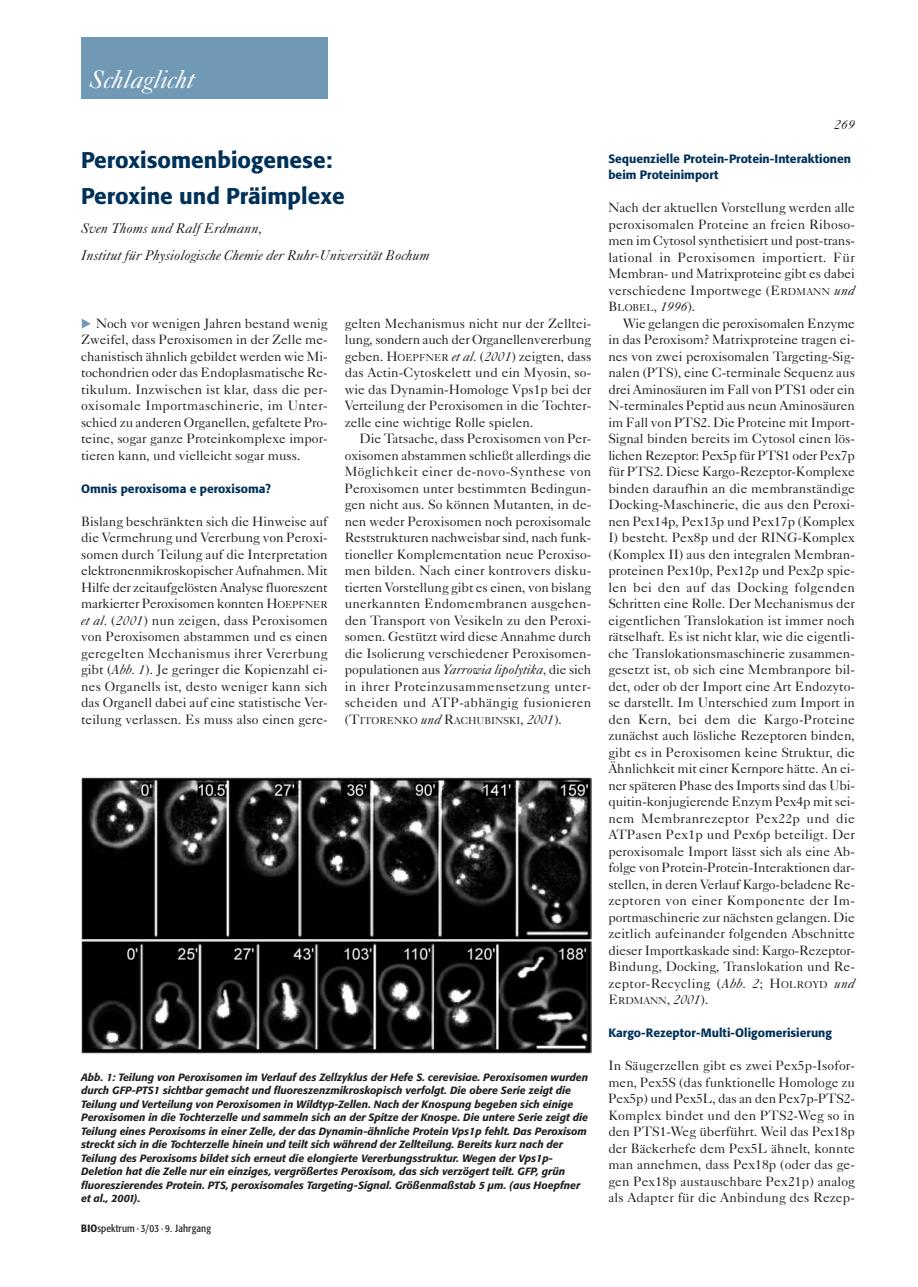
<style>
.page{position:relative;width:918px;height:1287px;background:#fff}
.page>*{position:absolute;margin:0;border:0;box-sizing:border-box;transform-origin:0 0}
.t1{font:italic 25.5px "Caslon Five Forty";color:#fff}
.t2{font:500 22.5px/36px "Tn T Form BSK";color:#003158}
.t3{font:italic 14.25px/27px "Caslon Five Forty";color:#231f20}
.t4{font:13.5px/16.5px "Caslon Five Forty";color:#231f20;text-align:justify}
.t5{font:italic 13.5px "Caslon Five Forty";color:#231f20}
.t6{font:500 12px/16.5px "Tn T Form BSK";color:#003158}
.t7{font:italic 500 10.5px/13.5px "Tn T Form BSK";color:#231f20}
.t8{font:10.5px "Tn T Form Condensed BSK";letter-spacing:.015em;color:#231f20}
.t9{font:10.2px "Caslon Five Forty";color:#231f20}
.s1{font-size:10.2px}
.s2{font-style:italic}
.s3{font-size:13.5px}
.s4{font-style:italic;font-size:13.5px}
.s5{font-weight:500}
</style>
<div class="page">
<div style="left:81px;top:38px;width:247px;height:61px;background:#7099b6"></div>
<img style="left:81px;top:778px;width:511px;height:275px">
<h1 class="t1" style="left:90px;top:70px;width:106px">Schlaglicht</h1>
<h2 class="t2" style="left:81px;top:143px;width:265px">Peroxisomenbiogenese:<br>Peroxine und Präimplexe</h2>
<p class="t3" style="left:81px;top:216px;width:350px">Sven Thoms und Ralf Erdmann,<br>Institut für Physiologische Chemie der Ruhr-Universität Bochum</p>
<p class="t4" style="left:81px;top:316px;width:248px;text-indent:15px">Noch vor wenigen Jahren bestand wenig Zweifel, dass Peroxisomen in der Zelle me&shy;chanistisch ähnlich gebildet werden wie Mi&shy;tochondrien oder das Endoplasmatische Re&shy;tikulum. Inzwischen ist klar, dass die per&shy;oxisomale Importmaschinerie, im Unter&shy;schied zu anderen Organellen, gefaltete Pro&shy;teine, sogar ganze Proteinkomplexe impor&shy;tieren kann, und vielleicht sogar muss.</p>
<p class="t6" style="left:81px;top:481px;width:191px">Omnis peroxisoma e peroxisoma?</p>
<p class="t4" style="left:81px;top:514px;width:248px">Bislang beschränkten sich die Hinweise auf die Vermehrung und Vererbung von Peroxi&shy;somen durch Teilung auf die Interpretation elektronenmikroskopischer Aufnahmen. Mit Hilfe der zeitaufgelösten Analyse fluoreszent markierter Peroxisomen konnten H<span class="s1">OEPFNER </span><span class="s2">et al.</span> (<span class="s2">2001</span>) nun zeigen, dass Peroxisomen von Peroxisomen abstammen und es einen geregelten Mechanismus ihrer Vererbung gibt (<span class="s2">Abb. 1</span>). Je geringer die Kopienzahl ei&shy;nes Organells ist, desto weniger kann sich das Organell dabei auf eine statistische Ver&shy;teilung verlassen. Es muss also einen gere-</p>
<p class="t4" style="left:345px;top:316px;width:248px">gelten Mechanismus nicht nur der Zelltei&shy;lung, sondern auch der Organellenvererbung geben. H<span class="s1">OEPFNER</span> <span class="s2">et al.</span> (<span class="s2">2001</span>) zeigten, dass das Actin-Cytoskelett und ein Myosin, so&shy;wie das Dynamin-Homologe Vps1p bei der Verteilung der Peroxisomen in die Tochter&shy;zelle eine wichtige Rolle spielen.</p>
<p class="t4" style="left:345px;top:432px;width:248px;text-indent:15px">Die Tatsache, dass Peroxisomen von Per&shy;oxisomen abstammen schließt allerdings die Möglichkeit einer de-novo-Synthese von Peroxisomen unter bestimmten Bedingun&shy;gen nicht aus. So können Mutanten, in de&shy;nen weder Peroxisomen noch peroxisomale Reststrukturen nachweisbar sind, nach funk&shy;tioneller Komplementation neue Peroxiso&shy;men bilden. Nach einer kontrovers disku&shy;tierten Vorstellung gibt es einen, von bislang unerkannten Endomembranen ausgehen&shy;den Transport von Vesikeln zu den Peroxi&shy;somen. Gestützt wird diese Annahme durch die Isolierung verschiedener Peroxisomen&shy;populationen aus <span class="s2">Yarrowia lipolytika</span>, die sich in ihrer Proteinzusammensetzung unter&shy;scheiden und ATP-abhängig fusionieren</p>
<p class="t9" style="left:345px;top:716px;width:219px"><span class="s3">(T</span>ITORENKO <span class="s4">und</span> <span class="s3">R</span>ACHUBINSKI<span class="s3">,</span> <span class="s4">2001</span><span class="s3">).</span></p>
<p class="t7" style="left:81px;top:1071px;width:509px">Abb. 1: Teilung von Peroxisomen im Verlauf des Zellzyklus der Hefe S. cerevisiae. Peroxisomen wurden durch GFP-PTS1 sichtbar gemacht und fluoreszenzmikroskopisch verfolgt. Die obere Serie zeigt die Teilung und Verteilung von Peroxisomen in Wildtyp-Zellen. Nach der Knospung begeben sich einige Peroxisomen in die Tochterzelle und sammeln sich an der Spitze der Knospe. Die untere Serie zeigt die Teilung eines Peroxisoms in einer Zelle, der das Dynamin-ähnliche Protein Vps1p fehlt. Das Peroxisom streckt sich in die Tochterzelle hinein und teilt sich während der Zellteilung. Bereits kurz nach der Teilung des Peroxisoms bildet sich erneut die elongierte Vererbungsstruktur. Wegen der Vps1p-Deletion hat die Zelle nur ein einziges, vergrößertes Peroxisom, das sich verzögert teilt. GFP, grün fluoreszierendes Protein. PTS, peroxisomales Targeting-Signal. Größenmaßstab 5 µm. (aus Hoepfner et al., 2001).</p>
<p class="t8" style="left:81px;top:1225px;width:131px"><span class="s5">BIO</span>spektrum · 3/03 · 9. Jahrgang</p>
<p class="t5" style="left:834px;top:119px;width:22px">269</p>
<p class="t6" style="left:608px;top:151px;width:244px">Sequenzielle Protein-Protein-Interaktionen beim Proteinimport</p>
<p class="t4" style="left:608px;top:201px;width:248px">Nach der aktuellen Vorstellung werden alle peroxisomalen Proteine an freien Riboso&shy;men im Cytosol synthetisiert und post-trans&shy;lational in Peroxisomen importiert. Für Membran- und Matrixproteine gibt es dabei verschiedene Importwege (E<span class="s1">RDMANN</span> <span class="s2">und</span></p>
<p class="t9" style="left:608px;top:304px;width:89px"><span class="s3">B</span>LOBEL<span class="s3">,</span> <span class="s4">1996</span><span class="s3">).</span></p>
<p class="t4" style="left:608px;top:316px;width:248px;text-indent:15px">Wie gelangen die peroxisomalen Enzyme in das Peroxisom? Matrixproteine tragen ei&shy;nes von zwei peroxisomalen Targeting-Sig&shy;nalen (PTS), eine C-terminale Sequenz aus drei Aminosäuren im Fall von PTS1 oder ein N-terminales Peptid aus neun Aminosäuren im Fall von PTS2. Die Proteine mit Import-Signal binden bereits im Cytosol einen lös&shy;lichen Rezeptor: Pex5p für PTS1 oder Pex7p für PTS2. Diese Kargo-Rezeptor-Komplexe binden daraufhin an die membranständige Docking-Maschinerie, die aus den Peroxi&shy;nen Pex14p, Pex13p und Pex17p (Komplex I) besteht. Pex8p und der RING-Komplex (Komplex II) aus den integralen Membran&shy;proteinen Pex10p, Pex12p und Pex2p spie&shy;len bei den auf das Docking folgenden Schritten eine Rolle. Der Mechanismus der eigentlichen Translokation ist immer noch rätselhaft. Es ist nicht klar, wie die eigentli&shy;che Translokationsmaschinerie zusammen&shy;gesetzt ist, ob sich eine Membranpore bil&shy;det, oder ob der Import eine Art Endozyto&shy;se darstellt. Im Unterschied zum Import in den Kern, bei dem die Kargo-Proteine zunächst auch lösliche Rezeptoren binden, gibt es in Peroxisomen keine Struktur, die Ähnlichkeit mit einer Kernpore hätte. An ei&shy;ner späteren Phase des Imports sind das Ubi&shy;quitin-konjugierende Enzym Pex4p mit sei&shy;nem Membranrezeptor Pex22p und die ATPasen Pex1p und Pex6p beteiligt. Der peroxisomale Import lässt sich als eine Ab&shy;folge von Protein-Protein-Interaktionen dar&shy;stellen, in deren Verlauf Kargo-beladene Re&shy;zeptoren von einer Komponente der Im&shy;portmaschinerie zur nächsten gelangen. Die zeitlich aufeinander folgenden Abschnitte dieser Importkaskade sind: Kargo-Rezeptor-Bindung, Docking, Translokation und Re&shy;zeptor-Recycling (<span class="s2">Abb. 2</span>; H<span class="s1">OLROYD</span> <span class="s2">und</span></p>
<p class="t9" style="left:608px;top:997px;width:102px"><span class="s3">E</span>RDMANN<span class="s3">,</span> <span class="s4">2001</span><span class="s3">).</span></p>
<p class="t6" style="left:608px;top:1025px;width:225px">Kargo-Rezeptor-Multi-Oligomerisierung</p>
<p class="t4" style="left:608px;top:1059px;width:248px">In Säugerzellen gibt es zwei Pex5p-Isofor&shy;men, Pex5S (das funktionelle Homologe zu Pex5p) und Pex5L, das an den Pex7p-PTS2- Komplex bindet und den PTS2-Weg so in den PTS1-Weg überführt. Weil das Pex18p der Bäckerhefe dem Pex5L ähnelt, konnte man annehmen, dass Pex18p (oder das ge&shy;gen Pex18p austauschbare Pex21p) analog als Adapter für die Anbindung des Rezep-</p>
</div>
